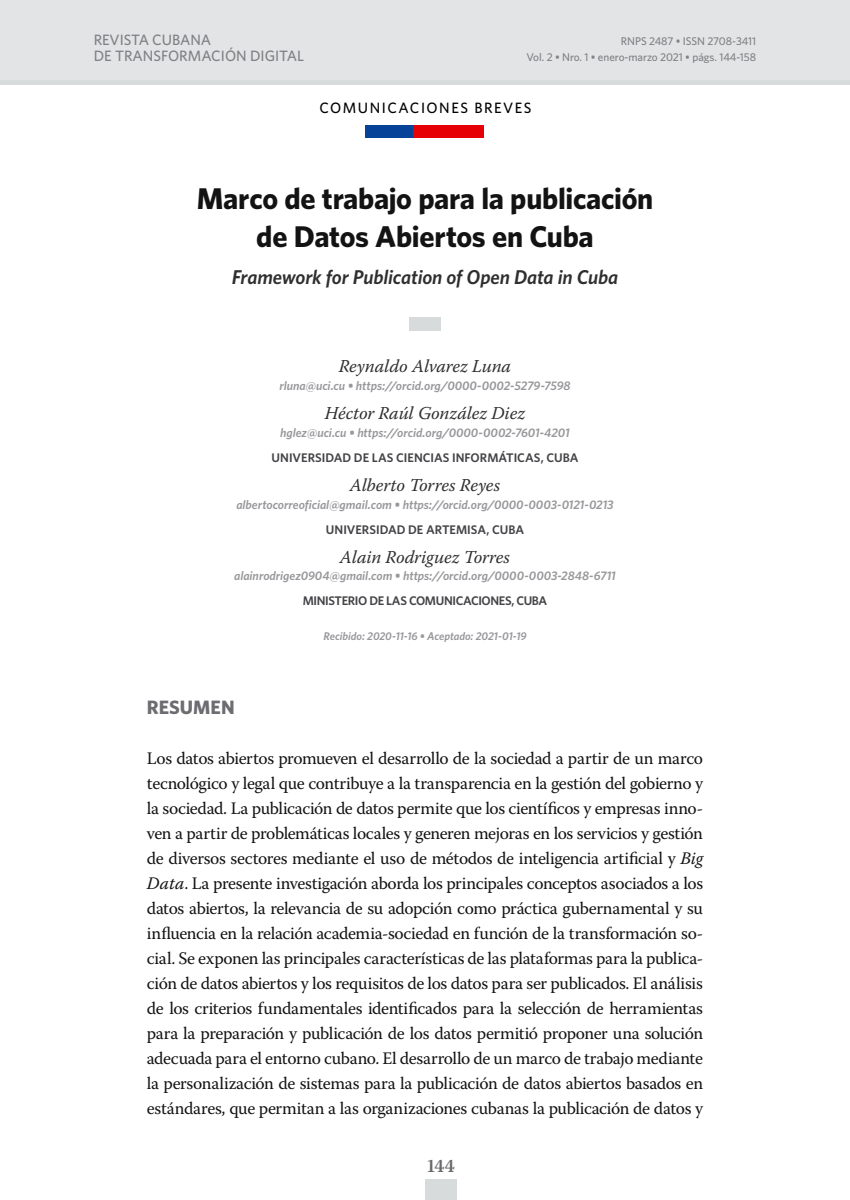
<style>
.page{position:relative;width:850px;height:1200px;background:#fff}
.page>*{position:absolute;margin:0;border:0;box-sizing:border-box;transform-origin:0 0}
.TITULO_ESPAÑOL{font:700 30px/37.5px "Whitney";letter-spacing:-.01em;color:#131313;text-align:center}
._02_TITULO_ingles{font:italic 600 20px "Whitney";letter-spacing:-.005em;color:#2f2f2f}
.vAL_1{font:700 19.38px "Whitney";color:#6d6c70}
.t1{font:600 18.75px "Warnock Pro";color:#69686c}
._04_AUTOR{font:italic 18.12px "Warnock Pro";letter-spacing:-.01em;color:#2f2f2f}
._01_Cuerpo_SIN_SANGR{font:17.5px/25px "Warnock Pro";letter-spacing:-.02em;color:#131313;text-align:justify}
.t2{font:500 15px/16.2px "Whitney";color:#818084}
.t3{font:500 15px "Whitney";letter-spacing:.1em;color:#000}
._05_CORREO_Y_orcid{font:italic 600 12.5px "Whitney";letter-spacing:-.005em;color:#98989c}
._06_Institucion_o_Em{font:600 12.5px "Whitney";letter-spacing:-.005em;color:#454347}
._06_Institucion_o_Em-2{font:600 12.5px "Whitney";letter-spacing:-.03em;color:#454347}
.t4{font:500 11.25px/16.2px "Whitney";letter-spacing:-.005em;color:#818084;text-align:right}
._08_RECIBIDO{font:italic 600 11.25px "Whitney";letter-spacing:-.005em;color:#98989c}
.s1{font-style:italic}
</style>
<div class="page">
<div style="left:0;top:0;width:850px;height:80px;background:#e3e4e6"></div>
<div style="left:0;top:80px;width:850px;height:5px;background:#d8dbdc"></div>
<div style="left:366px;top:125px;width:23px;height:13px;background:#064398"></div>
<div style="left:389px;top:125px;width:24px;height:13px;background:#064398"></div>
<div style="left:413px;top:125px;width:24px;height:13px;background:#e60005"></div>
<div style="left:437px;top:125px;width:24px;height:13px;background:#e60005"></div>
<div style="left:461px;top:125px;width:23px;height:13px;background:#e60005"></div>
<div style="left:425px;top:1179px;width:31px;height:21px;background:#d8dbdc"></div>
<div style="left:409px;top:317px;width:32px;height:14px;background:#d8dbdc"></div>
<p class="t2" style="left:94px;top:31px;width:212px">REVISTA CUBANA<br>DE TRANSFORMACIÓN DIGITAL</p>
<p class="t4" style="left:527px;top:32px;width:231px">RNPS 2487 • ISSN 2708-3411<br>Vol. 2 • Nro. 1 • enero-marzo 2021 • págs. 144-158</p>
<p class="t3" style="left:320px;top:98px;width:213px">COMUNICACIONES BREVES</p>
<p class="TITULO_ESPAÑOL" style="left:197px;top:179px;width:458px">Marco de trabajo para la publicación de Datos Abiertos en Cuba</p>
<p class="_02_TITULO_ingles" style="left:232px;top:265px;width:388px">Framework for Publication of Open Data in Cuba</p>
<p class="_04_AUTOR" style="left:339px;top:355px;width:174px">Reynaldo Alvarez Luna</p>
<p class="_05_CORREO_Y_orcid" style="left:279px;top:378px;width:293px">rluna@uci.cu • https://orcid.org/0000-0002-5279-7598</p>
<p class="_04_AUTOR" style="left:325px;top:402px;width:202px">Héctor Raúl González Diez</p>
<p class="_05_CORREO_Y_orcid" style="left:280px;top:425px;width:291px">hglez@uci.cu • https://orcid.org/0000-0002-7601-4201</p>
<p class="_06_Institucion_o_Em" style="left:272px;top:450px;width:308px">UNIVERSIDAD DE LAS CIENCIAS INFORMÁTICAS, CUBA</p>
<p class="_04_AUTOR" style="left:350px;top:474px;width:152px">Alberto Torres Reyes</p>
<p class="_05_CORREO_Y_orcid" style="left:236px;top:497px;width:379px">albertocorreoficial@gmail.com • https://orcid.org/0000-0003-0121-0213</p>
<p class="_06_Institucion_o_Em" style="left:326px;top:522px;width:200px">UNIVERSIDAD DE ARTEMISA, CUBA</p>
<p class="_04_AUTOR" style="left:340px;top:546px;width:172px">Alain Rodriguez Torres</p>
<p class="_05_CORREO_Y_orcid" style="left:234px;top:569px;width:383px">alainrodrigez0904@gmail.com • https://orcid.org/0000-0003-2848-6711</p>
<p class="_06_Institucion_o_Em-2" style="left:303px;top:594px;width:246px">MINISTERIO DE LAS COMUNICACIONES, CUBA</p>
<p class="_08_RECIBIDO" style="left:323px;top:629px;width:205px">Recibido: 2020-11-16 • Aceptado: 2021-01-19</p>
<p class="vAL_1" style="left:147px;top:695px;width:89px">RESUMEN</p>
<p class="_01_Cuerpo_SIN_SANGR" style="left:147px;top:745px;width:558px">Los datos abiertos promueven el desarrollo de la sociedad a partir de un marco tecnológico y legal que contribuye a la transparencia en la gestión del gobierno y la sociedad. La publicación de datos permite que los científicos y empresas inno&shy;ven a partir de problemáticas locales y generen mejoras en los servicios y gestión de diversos sectores mediante el uso de métodos de inteligencia artificial y <span class="s1">Big Data</span>. La presente investigación aborda los principales conceptos asociados a los datos abiertos, la relevancia de su adopción como práctica gubernamental y su influencia en la relación academia-sociedad en función de la transformación so&shy;cial. Se exponen las principales características de las plataformas para la publica&shy;ción de datos abiertos y los requisitos de los datos para ser publicados. El análisis de los criterios fundamentales identificados para la selección de herramientas para la preparación y publicación de los datos permitió proponer una solución adecuada para el entorno cubano. El desarrollo de un marco de trabajo mediante la personalización de sistemas para la publicación de datos abiertos basados en estándares, que permitan a las organizaciones cubanas la publicación de datos y</p>
<p class="t1" style="left:426px;top:1155px;width:30px">144</p>
</div>
